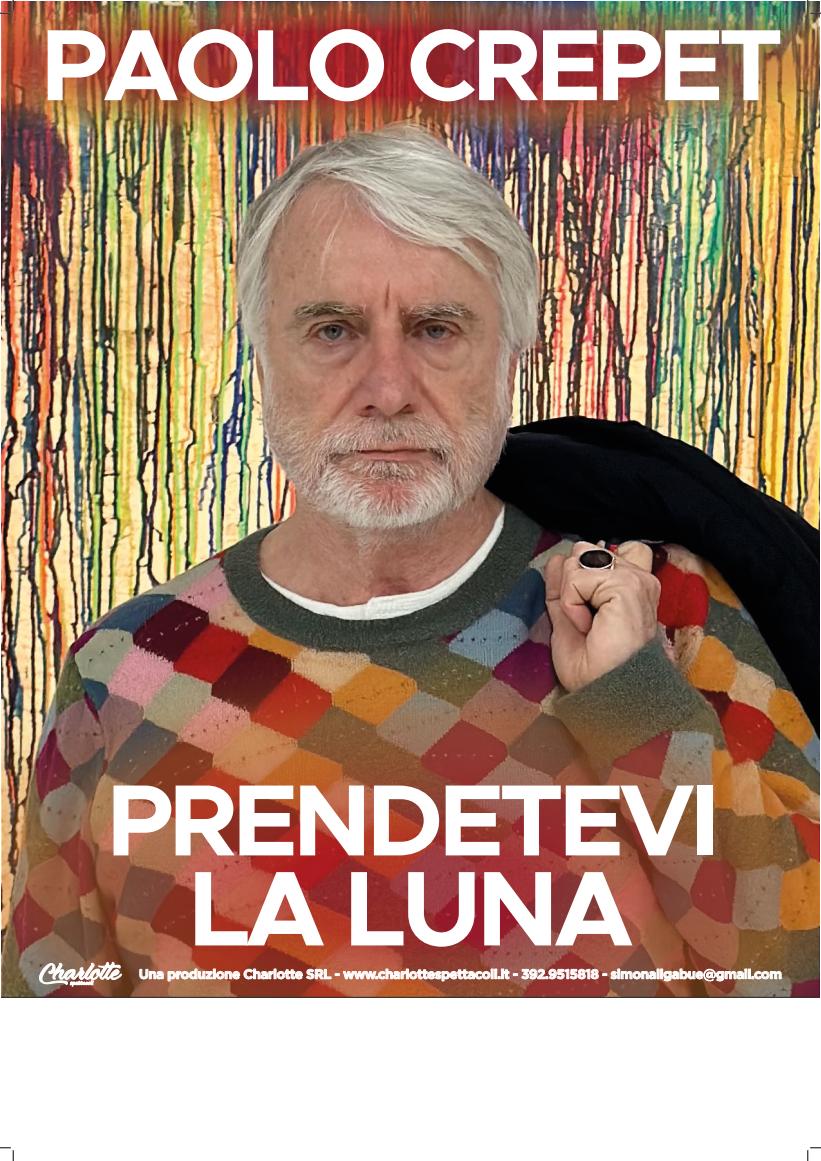
<style>
.page{position:relative;width:821px;height:1161px;background:#fff}
.page>*{position:absolute;margin:0;border:0;box-sizing:border-box;transform-origin:0 0}
.t1{font:700 106.64px "Metropolis";letter-spacing:-.05em;color:#fff}
.t2{font:700 101.64px "Metropolis";letter-spacing:-.05em;color:#fff}
.t3{font:700 13.36px "Gotham";letter-spacing:-.035em;color:#fff}
</style>
<div class="page">
<img style="left:2px;top:148px;width:816px;height:480px">
<img style="left:2px;top:2px;width:816px;height:146px">
<img style="left:2px;top:628px;width:816px;height:369px">
<svg style="left:2px;top:997px;width:816px;height:1px"></svg>
<img style="left:140px;top:968px;width:640px;height:12px">
<svg style="left:39px;top:958px;width:82px;height:29px"></svg>
<svg style="left:0;top:0;width:14px;height:14px"></svg>
<svg style="left:0;top:1147px;width:14px;height:13px"></svg>
<svg style="left:807px;top:0;width:13px;height:14px"></svg>
<svg style="left:807px;top:1147px;width:13px;height:13px"></svg>
<h2 class="t2" style="left:41px;top:1px;width:743px">PAOLO CREPET</h2>
<h2 class="t2" style="left:106px;top:755px;width:614px">PRENDETEVI</h2>
<h1 class="t1" style="left:188px;top:841px;width:446px">LA LUNA</h1>
<p class="t3" style="left:139px;top:966px;width:644px">Una produzione Charlotte SRL - www.charlottespettacoli.it - 392.9515818 - simonaligabue@gmail.com</p>
</div>
